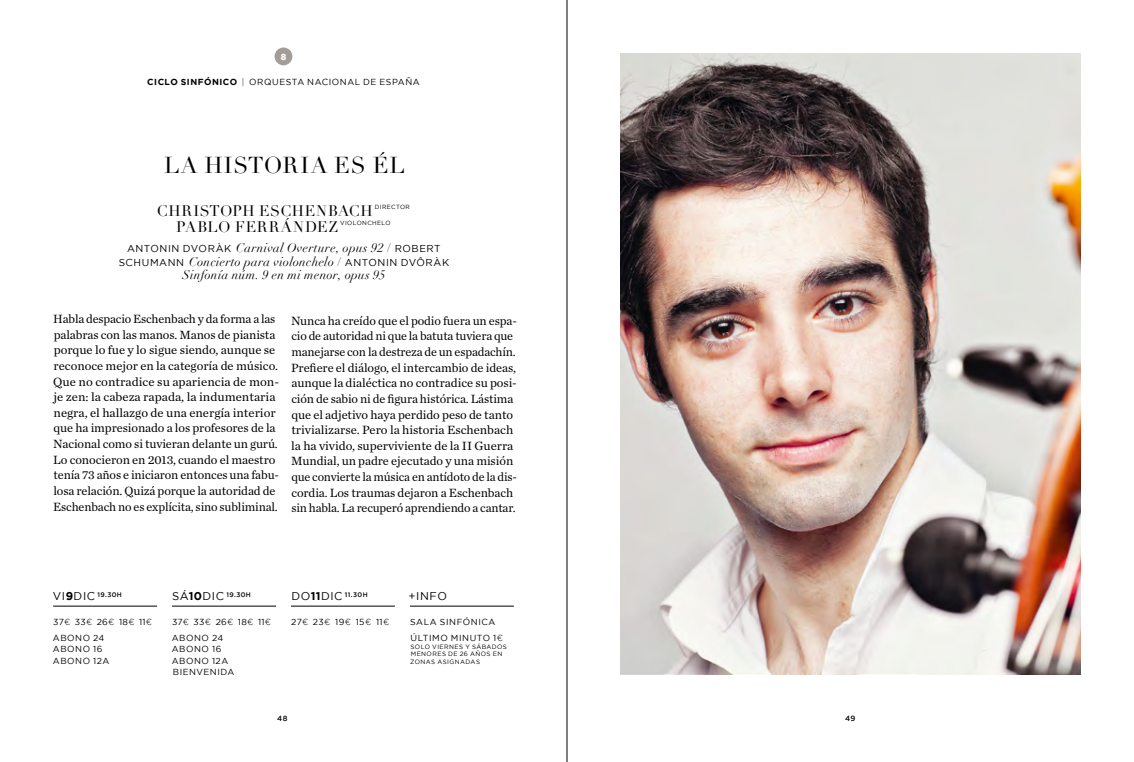
<style>
.page{position:relative;width:1134px;height:762px;background:#fff}
.page>*{position:absolute;margin:0;border:0;box-sizing:border-box;transform-origin:0 0}
.DESTACADO{font:22.5px "Didot";letter-spacing:.035em;color:#000}
.TXT_1{font:15px "Didot";letter-spacing:.04em;color:#000}
.TXT{font:12.5px/15.6px "Chronicle Text G1";letter-spacing:-.01em;color:#000}
.TXT_1-2{font:italic 12.5px "Didot";letter-spacing:.02em;color:#000}
.t1{font:11.25px "Gotham";color:#000}
.CICLO{font:8.75px "Gotham";letter-spacing:.06em;color:#000}
.NUM_TOPO_TEMP{font:900 8.75px "Gotham";color:#fff}
.t2{font:500 7.5px "Gotham";color:#000}
.t3{font:500 6.5px "Gotham";letter-spacing:.055em;color:#000}
.t4{font:6.25px/7.5px "Gotham";letter-spacing:.065em;color:#000}
.TXT_1-3{font:6px "Gotham";letter-spacing:.07em;color:#000}
.s1{font-weight:700}
.s2{font-weight:300}
.s3{font-family:"Gotham";font-style:normal;font-size:10px}
.s4{font-style:normal}
.s5{font-weight:400;font-size:11.25px}
.s6{font-weight:700;font-size:11.25px}
</style>
<div class="page">
<img style="left:620px;top:53px;width:461px;height:622px">
<hr style="left:172px;top:606px;width:104px;height:1px;background:#000">
<hr style="left:410px;top:606px;width:104px;height:1px;background:#000">
<div style="left:275px;top:48px;width:17px;height:17px;background:#a39d98;border-radius:50%"></div>
<hr style="left:53px;top:606px;width:104px;height:1px;background:#000">
<hr style="left:291px;top:606px;width:104px;height:1px;background:#000">
<hr style="left:567px;top:0;width:1px;height:762px;background:#000">
<p class="NUM_TOPO_TEMP" style="left:281px;top:51px;width:7px">8</p>
<p class="CICLO" style="left:147px;top:77px;width:274px"><span class="s1">CICLO SINFÓNICO</span> <span class="s2">|</span> ORQUESTA NACIONAL DE ESPAÑA</p>
<p class="DESTACADO" style="left:164px;top:151px;width:242px">LA HISTORIA ES ÉL</p>
<p class="TXT_1" style="left:157px;top:201px;width:217px">CHRISTOPH ESCHENBACH</p>
<p class="TXT_1-3" style="left:375px;top:204px;width:37px">DIRECTOR</p>
<p class="TXT_1" style="left:176px;top:218px;width:163px">PABLO FERRÁNDEZ</p>
<p class="TXT_1-3" style="left:340px;top:220px;width:52px">VIOLONCHELO</p>
<p class="TXT_1-2" style="left:127px;top:240px;width:315px"><span class="s3">ANTONIN DVORÀK</span> Carnival Overture, opus 92 <span class="s4">/</span> <span class="s3">ROBERT</span></p>
<p class="TXT_1-2" style="left:119px;top:254px;width:332px"><span class="s3">SCHUMANN</span> Concierto para violonchelo <span class="s4">/</span> <span class="s3">ANTONIN DVÔRÀK</span></p>
<p class="TXT_1-2" style="left:183px;top:267px;width:204px">Sinfonía núm. 9 en mi menor, opus 95</p>
<p class="TXT" style="left:53px;top:310px;width:227px">Habla despacio Eschenbach y da forma a las palabras con las manos. Manos de pianista porque lo fue y lo sigue siendo, aunque se reconoce mejor en la categoría de músico.<br>Que no contradice su apariencia de mon&shy;je zen: la cabeza rapada, la indumentaria negra, el hallazgo de una energía interior que ha impresionado a los profesores de la Nacional como si tuvieran delante un gurú.<br>Lo conocieron en 2013, cuando el maestro tenía 73 años e iniciaron entonces una fabu&shy;losa relación. Quizá porque la autoridad de Eschenbach no es explícita, sino subliminal.</p>
<p class="TXT" style="left:291px;top:312px;width:227px">Nunca ha creído que el podio fuera un espa&shy;cio de autoridad ni que la batuta tuviera que manejarse con la destreza de un espadachín.<br>Prefiere el diálogo, el intercambio de ideas, aunque la dialéctica no contradice su posi&shy;ción de sabio ni de figura histórica. Lástima que el adjetivo haya perdido peso de tanto trivializarse. Pero la historia Eschenbach la ha vivido, superviviente de la II Guerra Mundial, un padre ejecutado y una misión que convierte la música en antídoto de la dis&shy;cordia. Los traumas dejaron a Eschenbach sin habla. La recuperó aprendiendo a cantar.</p>
<p class="t3" style="left:53px;top:590px;width:71px"><span class="s5">VI</span><span class="s6">9</span><span class="s5">DIC</span> 19.30H</p>
<p class="CICLO" style="left:53px;top:617px;width:101px">37<span class="s2">¤</span> 33<span class="s2">¤</span> 26<span class="s2">¤</span> 18<span class="s2">¤</span> 11<span class="s2">¤</span></p>
<p class="CICLO" style="left:53px;top:633px;width:53px">ABONO 24</p>
<p class="CICLO" style="left:53px;top:644px;width:51px">ABONO 16</p>
<p class="CICLO" style="left:53px;top:655px;width:58px">ABONO 12A</p>
<p class="t3" style="left:172px;top:590px;width:80px"><span class="s5">SÁ</span><span class="s6">10</span><span class="s5">DIC</span> 19.30H</p>
<p class="CICLO" style="left:172px;top:617px;width:101px">37<span class="s2">¤</span> 33<span class="s2">¤</span> 26<span class="s2">¤</span> 18<span class="s2">¤</span> 11<span class="s2">¤</span></p>
<p class="CICLO" style="left:172px;top:633px;width:53px">ABONO 24</p>
<p class="CICLO" style="left:172px;top:644px;width:51px">ABONO 16</p>
<p class="CICLO" style="left:172px;top:655px;width:58px">ABONO 12A</p>
<p class="CICLO" style="left:173px;top:667px;width:63px">BIENVENIDA</p>
<p class="t3" style="left:291px;top:590px;width:78px"><span class="s5">DO</span><span class="s6">11</span><span class="s5">DIC</span> 11.30H</p>
<p class="CICLO" style="left:291px;top:617px;width:100px">27<span class="s2">¤</span> 23<span class="s2">¤</span> 19<span class="s2">¤</span> 15<span class="s2">¤</span> 11<span class="s2">¤</span></p>
<p class="t1" style="left:408px;top:589px;width:40px">+INFO</p>
<p class="CICLO" style="left:410px;top:617px;width:87px">SALA SINFÓNICA</p>
<p class="CICLO" style="left:410px;top:633px;width:94px">ÚLTIMO MINUTO 1<span class="s2">¤</span></p>
<p class="t4" style="left:411px;top:642px;width:98px">SOLO VIERNES Y SÁBADOS</p>
<p class="t4" style="left:410px;top:650px;width:93px">MENORES DE 26 AÑOS EN<br>ZONAS ASIGNADAS</p>
<p class="t2" style="left:277px;top:714px;width:12px">48</p>
<p class="t2" style="left:845px;top:714px;width:12px">49</p>
</div>
